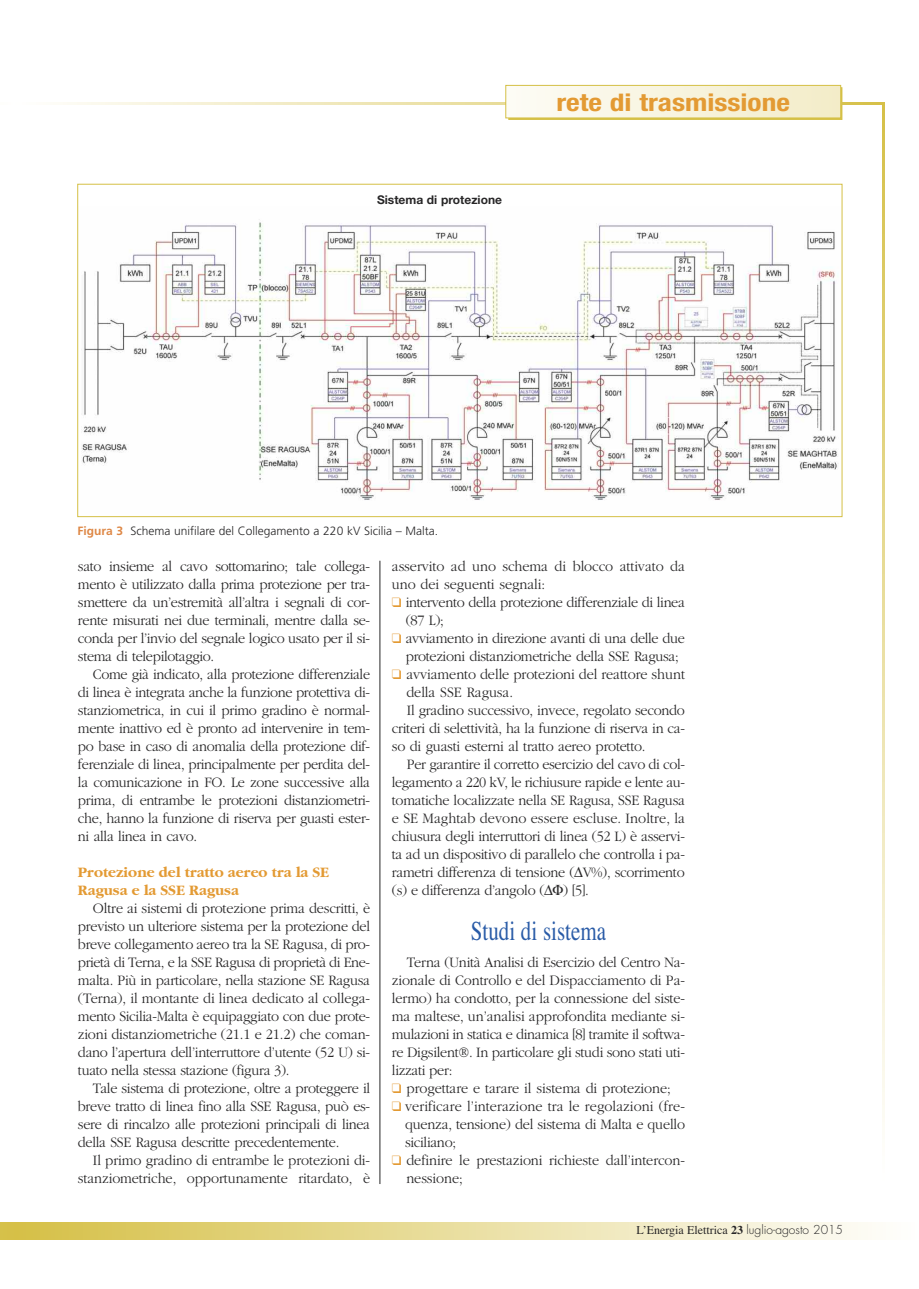
<style>
.page{position:relative;width:919px;height:1289px;background:#fff}
.page>*{position:absolute;margin:0;border:0;box-sizing:border-box;transform-origin:0 0}
.t1{font:27.3px "Times";color:#295ba7;scale:.77 1}
.t2{font:700 condensed 24.3px "Helvetica Neue";color:#e39a33;scale:1.21 1}
.t3{font:300 15px/18px "Garamond";letter-spacing:-.02em;color:#272627;text-align:justify;scale:.95 1}
.t4{font:700 15px/18px "Garamond";color:#e39a33}
.t5{font:300 15px "Garamond";letter-spacing:.005em;color:#272627;scale:.95 1}
.t6{font:300 12px "Frutiger";color:#272627}
.t7{font:12px "Times";color:#272627}
.t8{font:700 12px "Helvetica Neue";color:#272627}
.s1{font-weight:700;color:#de8745}
.s2{color:#e39a33}
.s3{font-weight:700}
.s4{font-family:"Futura";font-weight:300}
</style>
<div class="page">
<hr style="left:379px;top:560px;width:1px;height:623px;background:#272627">
<div style="left:9px;top:1222px;width:907px;height:17px;background:linear-gradient(to right,#d5bf46,#fffefd)"></div>
<div style="left:508px;top:87px;width:334px;height:33px;border:1px solid #d5c046"></div>
<svg style="left:882px;top:104px;width:2px;height:1018px;background:#e9dd9d"></svg>
<svg style="left:63px;top:102px;width:821px;height:2px"></svg>
<div style="left:506px;top:86px;width:334px;height:32px;background:linear-gradient(to right,#fdfcf6,#f3ecc8)"></div>
<div style="left:505px;top:85px;width:336px;height:33px;border:1px solid #d5c046"></div>
<div style="left:0;top:1222px;width:16px;height:17px;background:#d6c049"></div>
<img style="left:81px;top:219px;width:758px;height:281px">
<p class="t8" style="left:377px;top:195px;width:126px">Sistema di protezione</p>
<h2 class="t2" style="left:556px;top:94px;width:194px">rete di trasmissione</h2>
<p class="t6" style="left:77px;top:526px;width:362px"><span class="s1">Figura 3</span> Schema unifilare del Collegamento a 220 kV Sicilia – Malta.</p>
<p class="t3" style="left:78px;top:557px;width:309px">sato insieme al cavo sottomarino; tale collega&shy;mento è utilizzato dalla prima protezione per tra&shy;smettere da un’estremità all’altra i segnali di cor&shy;rente misurati nei due terminali, mentre dalla se&shy;conda per l’invio del segnale logico usato per il si&shy;stema di telepilotaggio.</p>
<p class="t3" style="left:78px;top:665px;width:309px;text-indent:15px">Come già indicato, alla protezione differenziale di linea è integrata anche la funzione protettiva di&shy;stanziometrica, in cui il primo gradino è normal&shy;mente inattivo ed è pronto ad intervenire in tem&shy;po base in caso di anomalia della protezione dif&shy;ferenziale di linea, principalmente per perdita del&shy;la comunicazione in FO. Le zone successive alla prima, di entrambe le protezioni distanziometri&shy;che, hanno la funzione di riserva per guasti ester&shy;ni alla linea in cavo.</p>
<p class="t4" style="left:78px;top:863px;width:253px">Protezione del tratto aereo tra la SE<br>Ragusa e la SSE Ragusa</p>
<p class="t3" style="left:78px;top:899px;width:309px;text-indent:15px">Oltre ai sistemi di protezione prima descritti, è previsto un ulteriore sistema per la protezione del breve collegamento aereo tra la SE Ragusa, di pro&shy;prietà di Terna, e la SSE Ragusa di proprietà di Ene&shy;malta. Più in particolare, nella stazione SE Ragusa (Terna), il montante di linea dedicato al collega&shy;mento Sicilia-Malta è equipaggiato con due prote&shy;zioni distanziometriche (21.1 e 21.2) che coman&shy;dano l’apertura dell’interruttore d’utente (52 U) si&shy;tuato nella stessa stazione (figura 3).</p>
<p class="t3" style="left:78px;top:1079px;width:309px;text-indent:15px">Tale sistema di protezione, oltre a proteggere il breve tratto di linea fino alla SSE Ragusa, può es&shy;sere di rincalzo alle protezioni principali di linea della SSE Ragusa descritte precedentemente.</p>
<p class="t3" style="left:78px;top:1151px;width:309px;text-align:right">Il primo gradino di entrambe le protezioni di&shy;stanziometriche, opportunamente ritardato, è</p>
<p class="t3" style="left:392px;top:557px;width:310px">asservito ad uno schema di blocco attivato da uno dei seguenti segnali:</p>
<p class="t3" style="left:406px;top:593px;width:295px;text-indent:-14px"><span class="s2">❑</span> intervento della protezione differenziale di linea (87 L);</p>
<p class="t3" style="left:392px;top:629px;width:310px;text-align:center"><span class="s2">❑</span> avviamento in direzione avanti di una delle due protezioni distanziometriche della SSE Ragusa;</p>
<p class="t3" style="left:392px;top:665px;width:310px"><span class="s2">❑</span> avviamento delle protezioni del reattore shunt</p>
<p class="t3" style="left:406px;top:683px;width:114px">della SSE Ragusa.</p>
<p class="t3" style="left:407px;top:701px;width:294px">Il gradino successivo, invece, regolato secondo</p>
<p class="t3" style="left:392px;top:719px;width:310px">criteri di selettività, ha la funzione di riserva in ca-</p>
<p class="t3" style="left:392px;top:737px;width:268px">so di guasti esterni al tratto aereo protetto.</p>
<p class="t3" style="left:407px;top:755px;width:294px">Per garantire il corretto esercizio del cavo di col-</p>
<p class="t3" style="left:392px;top:773px;width:310px">legamento a 220 kV, le richiusure rapide e lente au-</p>
<p class="t3" style="left:392px;top:791px;width:310px">tomatiche localizzate nella SE Ragusa, SSE Ragusa</p>
<p class="t5" style="left:392px;top:809px;width:310px">e SE Maghtab devono essere escluse. Inoltre, la</p>
<p class="t3" style="left:392px;top:827px;width:310px">chiusura degli interruttori di linea (52 L) è asservi-</p>
<p class="t3" style="left:392px;top:845px;width:310px">ta ad un dispositivo di parallelo che controlla i pa-</p>
<p class="t3" style="left:392px;top:863px;width:309px">rametri differenza di tensione (∆V%), scorrimento</p>
<p class="t3" style="left:392px;top:881px;width:209px">(s) e differenza d’angolo (∆ ) [5].</p>
<h1 class="t1" style="left:471px;top:914px;width:177px">Studi di sistema</h1>
<p class="t3" style="left:392px;top:953px;width:310px;text-indent:15px">Terna (Unità Analisi di Esercizio del Centro Na&shy;zionale di Controllo e del Dispacciamento di Pa&shy;lermo) ha condotto, per la connessione del siste&shy;ma maltese, un’analisi approfondita mediante si&shy;mulazioni in statica e dinamica [8] tramite il softwa&shy;re Digsilent®. In particolare gli studi sono stati uti&shy;lizzati per:</p>
<p class="t3" style="left:392px;top:1079px;width:295px"><span class="s2">❑</span> progettare e tarare il sistema di protezione;</p>
<p class="t3" style="left:405px;top:1097px;width:296px;text-indent:-13px"><span class="s2">❑</span> verificare l’interazione tra le regolazioni (fre&shy;quenza, tensione) del sistema di Malta e quello siciliano;</p>
<p class="t3" style="left:406px;top:1151px;width:295px;text-indent:-14px"><span class="s2">❑</span> definire le prestazioni richieste dall’intercon&shy;nessione;</p>
<p class="t7" style="left:636px;top:1222px;width:208px">L’Energia Elettrica <span class="s3">23</span> <span class="s4">luglio-agosto 2015</span></p>
</div>
